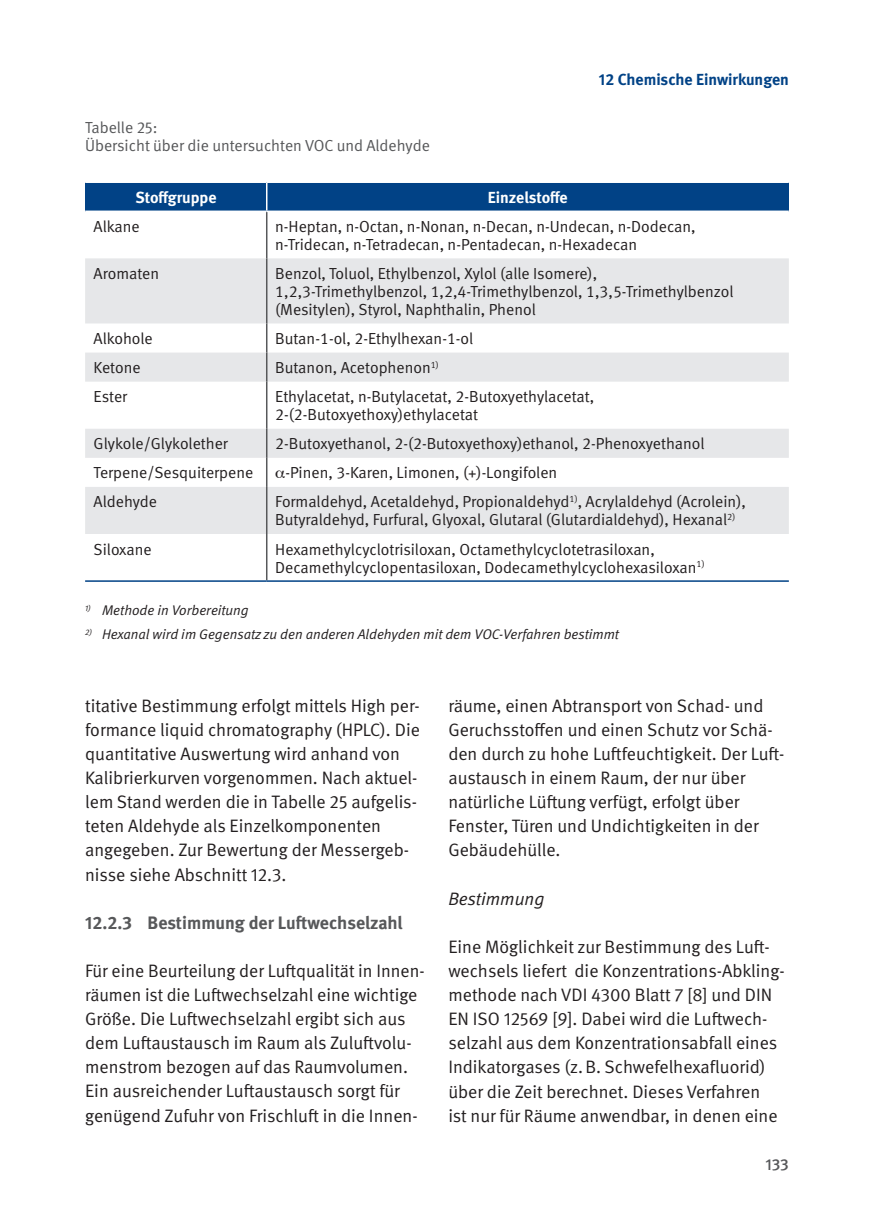
<style>
.page{position:relative;width:874px;height:1225px;background:#fff}
.page>*{position:absolute;margin:0;border:0;box-sizing:border-box;transform-origin:0 0}
.t1{font:18px/24.2px "DGUV Meta";color:#231f20}
.t2{font:700 18px "DGUV Meta";color:#57585a}
.t3{font:italic 18px "DGUV Meta";color:#231f20}
.t4{font:16px/18px "DGUV Meta";color:#231f20}
.t5{font:16px/18px "DGUV Meta";color:#57585a}
.t6{font:700 16px "DGUV Meta";color:#fff}
.t7{font:700 16px "DGUV Meta";color:#014286}
.t8{font:500 16px "DGUV Meta";color:#57585a}
.t9{font:italic 14px "DGUV Meta";color:#231f20}
</style>
<div class="page">
<div style="left:85px;top:182px;width:181px;height:29px;background:#014286"></div>
<div style="left:266px;top:182px;width:522px;height:29px;background:#014286"></div>
<svg style="left:85px;top:258px;width:703px;height:276px;fill:#e6e7e9"></svg>
<hr style="left:266px;top:212px;width:1px;height:46px;background:#57585a">
<hr style="left:266px;top:258px;width:1px;height:65px;background:#57585a">
<svg style="left:266px;top:323px;width:1px;height:29px"></svg>
<hr style="left:266px;top:352px;width:1px;height:30px;background:#57585a">
<hr style="left:266px;top:382px;width:1px;height:47px;background:#57585a">
<svg style="left:266px;top:429px;width:1px;height:58px"></svg>
<hr style="left:266px;top:487px;width:1px;height:47px;background:#57585a">
<hr style="left:266px;top:534px;width:1px;height:46px;background:#57585a">
<hr style="left:85px;top:181px;width:181px;height:2px;background:#fff">
<hr style="left:266px;top:181px;width:522px;height:2px;background:#fff">
<svg style="left:266px;top:183px;width:1px;height:27px"></svg>
<hr style="left:85px;top:210px;width:181px;height:2px;background:#fff">
<hr style="left:266px;top:210px;width:522px;height:2px;background:#fff">
<hr style="left:85px;top:580px;width:181px;height:2px;background:#014286">
<hr style="left:266px;top:580px;width:522px;height:2px;background:#014286">
<svg style="left:276px;top:471px;width:9px;height:7px"></svg>
<p class="t7" style="left:598px;top:70px;width:191px">12 Chemische Einwirkungen</p>
<p class="t5" style="left:85px;top:119px;width:346px">Tabelle 25:<br>Übersicht über die untersuchten VOC und Aldehyde</p>
<p class="t6" style="left:135px;top:188px;width:83px">Stoffgruppe</p>
<p class="t6" style="left:487px;top:188px;width:81px">Einzelstoffe</p>
<p class="t4" style="left:94px;top:218px;width:48px">Alkane</p>
<p class="t4" style="left:275px;top:218px;width:422px">n-Heptan, n-Octan, n-Nonan, n-Decan, n-Undecan, n-Dodecan, n-Tridecan, n-Tetradecan, n-Pentadecan, n-Hexadecan</p>
<p class="t4" style="left:94px;top:265px;width:67px">Aromaten</p>
<p class="t4" style="left:275px;top:265px;width:459px">Benzol, Toluol, Ethylbenzol, Xylol (alle Isomere),<br>1,2,3-Trimethylbenzol, 1,2,4-Trimethylbenzol, 1,3,5-Trimethylbenzol (Mesitylen), Styrol, Naphthalin, Phenol</p>
<p class="t4" style="left:94px;top:330px;width:61px">Alkohole</p>
<p class="t4" style="left:275px;top:330px;width:199px">Butan-1-ol, 2-Ethylhexan-1-ol</p>
<p class="t4" style="left:94px;top:359px;width:49px">Ketone</p>
<p class="t4" style="left:275px;top:359px;width:165px">Butanon, Acetophenon<sup>1)</sup></p>
<p class="t4" style="left:94px;top:388px;width:35px">Ester</p>
<p class="t4" style="left:275px;top:388px;width:320px">Ethylacetat, n-Butylacetat, 2-Butoxyethylacetat,<br>2-(2-Butoxyethoxy)ethylacetat</p>
<p class="t4" style="left:94px;top:435px;width:136px">Glykole/Glykolether</p>
<p class="t4" style="left:275px;top:435px;width:430px">2-Butoxyethanol, 2-(2-Butoxyethoxy)ethanol, 2-Phenoxyethanol</p>
<p class="t4" style="left:94px;top:464px;width:161px">Terpene/Sesquiterpene</p>
<p class="t4" style="left:285px;top:464px;width:273px">-Pinen, 3-Karen, Limonen, (+)-Longifolen</p>
<p class="t4" style="left:94px;top:493px;width:65px">Aldehyde</p>
<p class="t4" style="left:275px;top:493px;width:472px">Formaldehyd, Acetaldehyd, Propionaldehyd<sup>1)</sup>, Acrylaldehyd (Acrolein),<br>Butyraldehyd, Furfural, Glyoxal, Glutaral (Glutardialdehyd), Hexanal<sup>2)</sup></p>
<p class="t4" style="left:94px;top:540px;width:60px">Siloxane</p>
<p class="t4" style="left:275px;top:540px;width:431px">Hexamethylcyclotrisiloxan, Octamethylcyclotetrasiloxan,<br>Decamethylcyclopentasiloxan, Dodecamethylcyclohexasiloxan<sup>1)</sup></p>
<p class="t9" style="left:85px;top:602px;width:165px"><sup>1)</sup> Methode in Vorbereitung</p>
<p class="t9" style="left:85px;top:626px;width:535px"><sup>2)</sup> Hexanal wird im Gegensatz zu den anderen Aldehyden mit dem VOC-Verfahren bestimmt</p>
<p class="t1" style="left:85px;top:694px;width:336px">titative Bestimmung erfolgt mittels High per&shy;formance liquid chromatography (HPLC). Die quantitative Auswertung wird anhand von Kalibrierkurven vorgenommen. Nach aktuel&shy;lem Stand werden die in Tabelle 25 aufgelis&shy;teten Aldehyde als Einzelkomponenten angegeben. Zur Bewertung der Messergeb&shy;nisse siehe Abschnitt 12.3.</p>
<p class="t2" style="left:85px;top:911px;width:319px">12.2.3 Bestimmung der Luftwechselzahl</p>
<p class="t1" style="left:85px;top:959px;width:341px">Für eine Beurteilung der Luftqualität in Innen&shy;räumen ist die Luftwechselzahl eine wichtige Größe. Die Luftwechselzahl ergibt sich aus dem Luftaustausch im Raum als Zuluftvolu&shy;menstrom bezogen auf das Raumvolumen.<br>Ein ausreichender Luftaustausch sorgt für genügend Zufuhr von Frischluft in die Innen-</p>
<p class="t1" style="left:448px;top:694px;width:337px">räume, einen Abtransport von Schad- und Geruchsstoffen und einen Schutz vor Schä&shy;den durch zu hohe Luftfeuchtigkeit. Der Luft&shy;austausch in einem Raum, der nur über natürliche Lüftung verfügt, erfolgt über Fenster, Türen und Undichtigkeiten in der Gebäudehülle.</p>
<p class="t3" style="left:448px;top:888px;width:98px">Bestimmung</p>
<p class="t1" style="left:448px;top:935px;width:337px">Eine Möglichkeit zur Bestimmung des Luft&shy;wechsels liefert die Konzentrations-Abkling&shy;methode nach VDI 4300 Blatt 7 [8] und DIN EN ISO 12569 [9]. Dabei wird die Luftwech&shy;selzahl aus dem Konzentrationsabfall eines Indikatorgases (z.B. Schwefelhexafluorid) über die Zeit berechnet. Dieses Verfahren<br>ist nur für Räume anwendbar, in denen eine</p>
<p class="t8" style="left:765px;top:1154px;width:25px">133</p>
</div>
